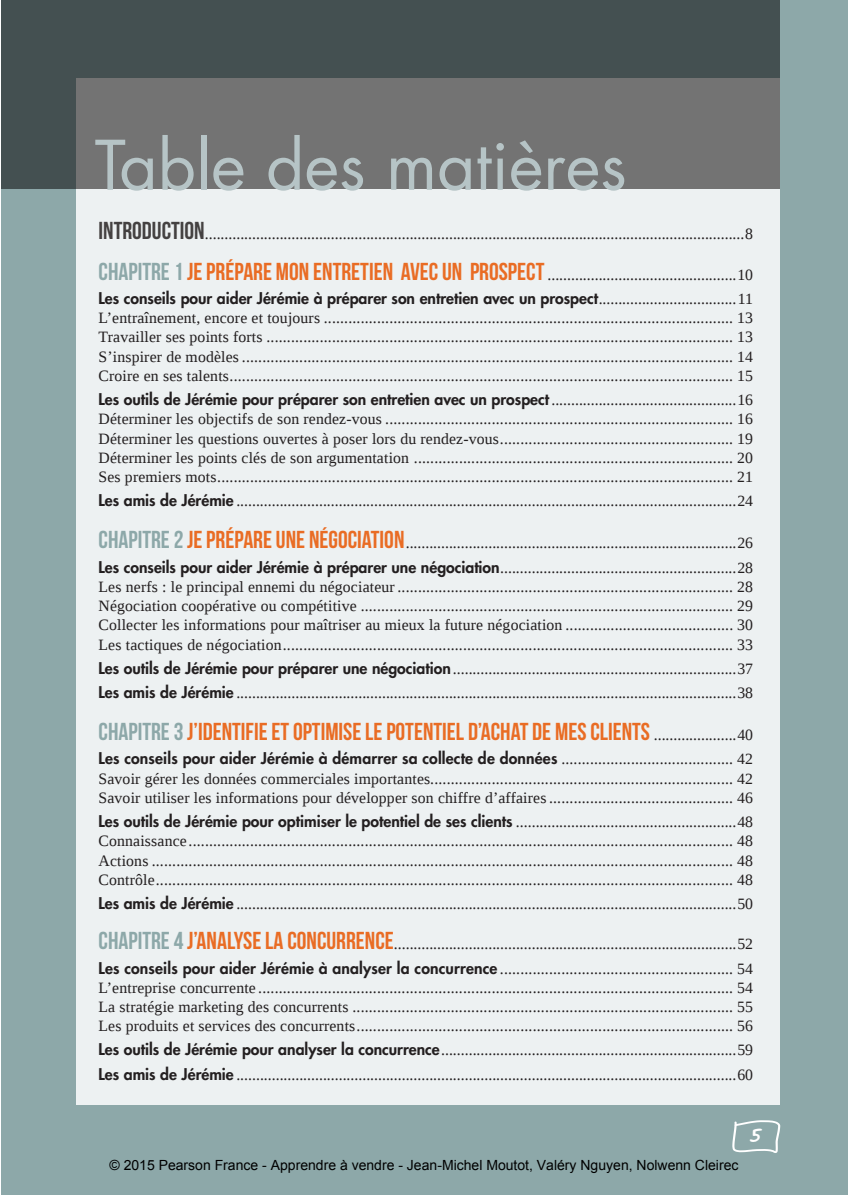
<style>
.page{position:relative;width:848px;height:1195px;background:#fff}
.page>*{position:absolute;margin:0;border:0;box-sizing:border-box;transform-origin:0 0}
.t1{font:66.5px "Futura";color:#b6c4c6}
.t2{font:24.5px "Bebas Neue";color:#e96c24}
.t3{font:15.75px/19.2px "Liberation Serif";letter-spacing:.01em;color:#231f20;text-align:justify}
.t4{font:800 15.75px "Futura";color:#231f20}
.t5{font:14px "Arial";color:#000}
.s1{font-family:"Bebas Neue";font-size:24.5px;color:#444141}
.s2{font-family:"Bebas Neue";font-size:24.5px;color:#8da8a9}
.s3{font-family:"Bebas Neue";font-size:24.5px;color:#e96c24}
.s4{font-family:"Liberation Serif";font-weight:400}
.s5{font-family:"Futura";font-weight:800}
.s6{color:#8da8a9}
.s7{font-family:"Liberation Serif";font-size:15.75px;color:#231f20}
</style>
<div class="page">
<div style="left:1px;top:0;width:847px;height:1195px;background:#8da8a9"></div>
<div style="left:76px;top:78px;width:704px;height:1026px;background:#edf1f2"></div>
<svg style="left:1px;top:0;width:779px;height:189px;background:#5c6263"></svg>
<svg style="left:732px;top:1120px;width:48px;height:33px"></svg>
<h1 class="t1" style="left:95px;top:120px;width:534px">Table des matières</h1>
<p class="t3" style="left:99px;top:224px;width:656px"><span class="s1">INTRODUCTION</span>.........................................................................................................................................8</p>
<p class="t3" style="left:99px;top:265px;width:656px"><span class="s2">CHAPITRE 1</span> <span class="s3">JE PRÉPARE MON ENTRETIEN AVEC UN PROSPECT</span> ................................................10</p>
<p class="t4" style="left:99px;top:287px;width:656px">Les conseils pour aider Jérémie à préparer son entretien avec un prospect<span class="s4">...................................11</span></p>
<p class="t3" style="left:99px;top:308px;width:656px">L’entraînement, encore et toujours .................................................................................................... 13<br>Travailler ses points forts .................................................................................................................. 13<br>S’inspirer de modèles ........................................................................................................................ 14<br>Croire en ses talents........................................................................................................................... 15</p>
<p class="t4" style="left:99px;top:389px;width:656px">Les outils de Jérémie pour préparer son entretien avec un prospect <span class="s4">...............................................16</span></p>
<p class="t3" style="left:99px;top:409px;width:656px">Déterminer les objectifs de son rendez-vous ..................................................................................... 16<br>Déterminer les questions ouvertes à poser lors du rendez-vous......................................................... 19<br>Déterminer les points clés de son argumentation .............................................................................. 20<br>Ses premiers mots.............................................................................................................................. 21</p>
<p class="t3" style="left:99px;top:491px;width:656px"><span class="s5">Les amis de Jérémie</span> ...............................................................................................................................24</p>
<p class="t3" style="left:99px;top:531px;width:656px;line-height:24.2px"><span class="s2">CHAPITRE 2</span> <span class="s3">JE PRÉPARE UNE NÉGOCIATION</span>....................................................................................26<br><span class="s5">Les conseils pour aider Jérémie à préparer une négociation</span>............................................................28</p>
<p class="t3" style="left:99px;top:577px;width:656px">Les nerfs : le principal ennemi du négociateur .................................................................................. 28<br>Négociation coopérative ou compétitive ........................................................................................... 29<br>Collecter les informations pour maîtriser au mieux la future négociation ......................................... 30<br>Les tactiques de négociation.............................................................................................................. 33</p>
<p class="t3" style="left:99px;top:656px;width:656px;line-height:24.2px"><span class="s5">Les outils de Jérémie pour préparer une négociation</span>........................................................................37<br><span class="s5">Les amis de Jérémie</span> ...............................................................................................................................38</p>
<h2 class="t2" style="left:99px;top:718px;width:656px"><span class="s6">CHAPITRE 3</span> J’IDENTIFIE ET OPTIMISE LE POTENTIEL D’ACHAT DE MES CLIENTS <span class="s7">.....................40</span></h2>
<p class="t4" style="left:99px;top:748px;width:656px">Les conseils pour aider Jérémie à démarrer sa collecte de données <span class="s4">.......................................... 42</span></p>
<p class="t3" style="left:99px;top:768px;width:656px">Savoir gérer les données commerciales importantes.......................................................................... 42<br>Savoir utiliser les informations pour développer son chiffre d’affaires ............................................. 46</p>
<p class="t3" style="left:99px;top:812px;width:656px"><span class="s5">Les outils de Jérémie pour optimiser le potentiel de ses clients</span> ........................................................48<br>Connaissance..................................................................................................................................... 48<br>Actions .............................................................................................................................................. 48<br>Contrôle............................................................................................................................................. 48</p>
<p class="t3" style="left:99px;top:894px;width:656px"><span class="s5">Les amis de Jérémie</span> ...............................................................................................................................50</p>
<p class="t3" style="left:99px;top:932px;width:656px;line-height:24.2px"><span class="s2">CHAPITRE 4</span> <span class="s3">J’ANALYSE LA CONCURRENCE</span>.......................................................................................52<br><span class="s5">Les conseils pour aider Jérémie à analyser la concurrence</span> ......................................................... 54</p>
<p class="t3" style="left:99px;top:978px;width:656px">L’entreprise concurrente .................................................................................................................... 54<br>La stratégie marketing des concurrents ............................................................................................. 55<br>Les produits et services des concurrents............................................................................................ 56</p>
<p class="t3" style="left:99px;top:1038px;width:656px;line-height:24.2px"><span class="s5">Les outils de Jérémie pour analyser la concurrence</span>...........................................................................59<br><span class="s5">Les amis de Jérémie</span> ...............................................................................................................................60</p>
<p class="t5" style="left:109px;top:1155px;width:630px">© 2015 Pearson France - Apprendre à vendre - Jean-Michel Moutot, Valéry Nguyen, Nolwenn Cleirec</p>
</div>
